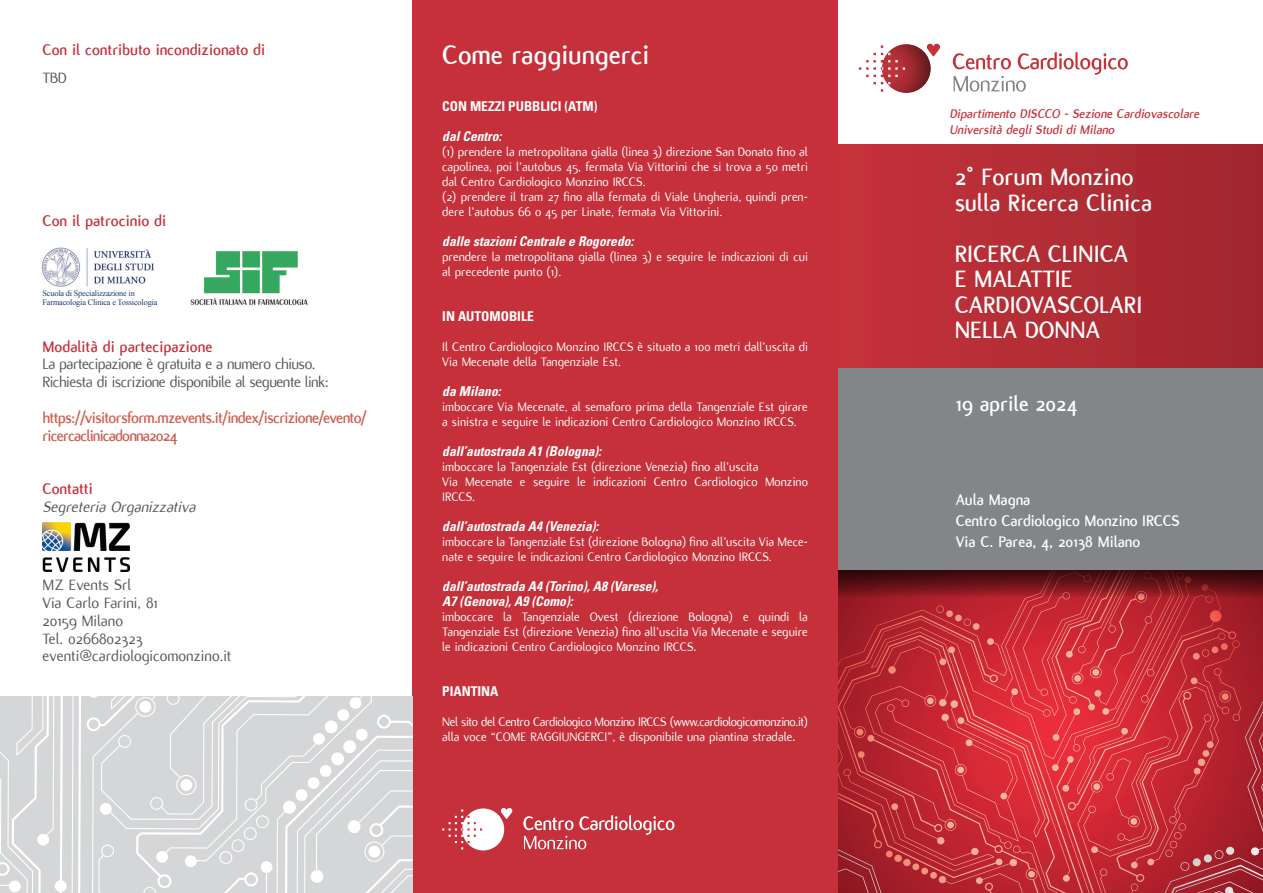
<style>
.page{position:relative;width:1263px;height:893px;background:#fff}
.page>*{position:absolute;margin:0;border:0;box-sizing:border-box;transform-origin:0 0}
.t1{font:700 28.5px "Flux";color:#fff}
.t2{font:700 25.5px/25.5px "Flux";color:#fff}
.t3{font:700 22.5px "Flux";color:#fff}
._02-Programma{font:16.5px "Flux";letter-spacing:-.03em;color:#57585a}
._02-Programma-2{font:16.5px "Flux";color:#57585a}
._02-Programma-3{font:700 16.5px "Flux";color:#c5303a}
._02-Programma-4{font:700 16.5px/17.9px "Flux";letter-spacing:-.04em;color:#cf5e52}
.t4{font:700 16.5px "Flux";letter-spacing:-.01em;color:#fff}
._02-Programma-5{font:italic 16.5px "Flux";color:#57585a}
._02-Programma-6{font:13.5px/15px "Flux";color:#fff}
.t5{font:italic 700 condensed 13.5px/15px "Univers";color:#fff}
.t6{font:italic 700 13.5px "Flux";color:#c5303a}
._02-Programma-7{font:13.5px "Flux";letter-spacing:-.03em;color:#fff}
.t7{font:700 condensed 13.5px "Univers";color:#fff}
._04-testo{font:8.25px "Times New Roman";letter-spacing:-.02em;color:#163a6b}
.s1{font-family:"Univers";font-stretch:condensed}
</style>
<div class="page">
<div style="left:838px;top:145px;width:425px;height:223px;background:linear-gradient(to right,#c6333b,#a0262f)"></div>
<svg style="left:838px;top:597px;width:425px;height:296px;background:#c33039"></svg>
<svg style="left:838px;top:570px;width:425px;height:27px;background:#671319"></svg>
<div style="left:838px;top:368px;width:425px;height:202px;background:#828688"></div>
<div style="left:412px;top:0;width:426px;height:893px;background:#c5303a"></div>
<svg style="left:523px;top:815px;width:151px;height:34px"></svg>
<svg style="left:442px;top:808px;width:71px;height:42px"></svg>
<img style="left:43px;top:522px;width:86px;height:50px">
<svg style="left:0;top:696px;width:412px;height:197px;background:#dadbdd"></svg>
<img style="left:190px;top:251px;width:118px;height:55px">
<img style="left:42px;top:247px;width:112px;height:39px">
<svg style="left:953px;top:52px;width:175px;height:40px"></svg>
<svg style="left:859px;top:43px;width:81px;height:50px"></svg>
<p class="_02-Programma-3" style="left:43px;top:41px;width:224px">Con il contributo incondizionato di</p>
<p class="_02-Programma" style="left:43px;top:69px;width:26px">TBD</p>
<p class="_02-Programma-3" style="left:43px;top:212px;width:125px">Con il patrocinio di</p>
<p class="_04-testo" style="left:43px;top:287px;width:94px">Scuola di Specializzazione in</p>
<p class="_04-testo" style="left:43px;top:296px;width:116px">Farmacologia Clinica e Tossicologia</p>
<p class="_02-Programma-3" style="left:43px;top:337px;width:172px">Modalità di partecipazione</p>
<p class="_02-Programma" style="left:43px;top:355px;width:275px">La partecipazione è gratuita e a numero chiuso.</p>
<p class="_02-Programma" style="left:43px;top:373px;width:288px">Richiesta di iscrizione disponibile al seguente link:</p>
<p class="_02-Programma-4" style="left:43px;top:409px;width:326px">https://visitorsform.mzevents.it/index/iscrizione/evento/ ricercaclinicadonna2024</p>
<p class="_02-Programma-3" style="left:43px;top:480px;width:52px">Contatti</p>
<p class="_02-Programma-5" style="left:43px;top:498px;width:154px">Segreteria Organizzativa</p>
<p class="_02-Programma-2" style="left:43px;top:576px;width:90px">MZ Events Srl</p>
<p class="_02-Programma-2" style="left:43px;top:594px;width:117px">Via Carlo Farini, 81</p>
<p class="_02-Programma-2" style="left:43px;top:611px;width:82px">20159 Milano</p>
<p class="_02-Programma-2" style="left:43px;top:629px;width:102px">Tel. 0266802323</p>
<p class="_02-Programma-2" style="left:43px;top:647px;width:190px">eventi@cardiologicomonzino.it</p>
<p class="t1" style="left:442px;top:39px;width:209px">Come raggiungerci</p>
<p class="t7" style="left:442px;top:98px;width:157px">CON MEZZI PUBBLICI (ATM)</p>
<p class="t5" style="left:442px;top:128px;width:61px">dal Centro:</p>
<p class="_02-Programma-6" style="left:442px;top:144px;width:367px;text-align:justify">(1) prendere la metropolitana gialla (linea 3) direzione San Donato fino al capolinea, poi l’autobus 45, fermata Via Vittorini che si trova a 50 metri dal Centro Cardiologico Monzino IRCCS.</p>
<p class="_02-Programma-6" style="left:442px;top:189px;width:367px">(2) prendere il tram 27 fino alla fermata di Viale Ungheria, quindi pren&shy;dere l’autobus 66 o 45 per Linate, fermata Via Vittorini.</p>
<p class="t5" style="left:442px;top:233px;width:193px">dalle stazioni Centrale e Rogoredo:</p>
<p class="_02-Programma-6" style="left:442px;top:249px;width:367px">prendere la metropolitana gialla (linea 3) e seguire le indicazioni di cui al precedente punto (1).</p>
<p class="t7" style="left:442px;top:308px;width:93px">IN AUTOMOBILE</p>
<p class="_02-Programma-6" style="left:442px;top:339px;width:367px">Il Centro Cardiologico Monzino IRCCS è situato a 100 metri dall’uscita di<br>Via Mecenate della Tangenziale Est.</p>
<p class="t5" style="left:442px;top:383px;width:60px">da Milano:</p>
<p class="_02-Programma-6" style="left:442px;top:399px;width:367px">imboccare Via Mecenate, al semaforo prima della Tangenziale Est girare a sinistra e seguire le indicazioni Centro Cardiologico Monzino IRCCS.</p>
<p class="t5" style="left:442px;top:443px;width:160px">dall’autostrada A1 (Bologna):</p>
<p class="_02-Programma-6" style="left:442px;top:459px;width:318px">imboccare la Tangenziale Est (direzione Venezia) fino all’uscita</p>
<p class="_02-Programma-6" style="left:442px;top:474px;width:367px">Via Mecenate e seguire le indicazioni Centro Cardiologico Monzino<br>IRCCS.</p>
<p class="t5" style="left:442px;top:518px;width:158px">dall’autostrada A4 (Venezia):</p>
<p class="_02-Programma-6" style="left:442px;top:534px;width:367px">imboccare la Tangenziale Est (direzione Bologna) fino all’uscita Via Mece&shy;nate e seguire le indicazioni Centro Cardiologico Monzino IRCCS.</p>
<p class="t5" style="left:442px;top:578px;width:217px">dall’autostrada A4 (Torino), A8 (Varese),<br>A7 (Genova), A9 (Como):</p>
<p class="_02-Programma-6" style="left:442px;top:609px;width:367px;text-align:justify">imboccare la Tangenziale Ovest (direzione Bologna) e quindi la Tangenziale Est (direzione Venezia) fino all’uscita Via Mecenate e seguire le indicazioni Centro Cardiologico Monzino IRCCS<span class="s1">.</span></p>
<p class="t7" style="left:442px;top:683px;width:58px">PIANTINA</p>
<p class="_02-Programma-7" style="left:442px;top:714px;width:367px">Nel sito del Centro Cardiologico Monzino IRCCS (www.cardiologicomonzino.it)</p>
<p class="_02-Programma-6" style="left:442px;top:729px;width:355px">alla voce “COME RAGGIUNGERCI”, è disponibile una piantina stradale<span class="s1">.</span></p>
<p class="t6" style="left:949px;top:106px;width:254px">Dipartimento DISCCO - Sezione Cardiovascolare</p>
<p class="t6" style="left:949px;top:122px;width:169px">Università degli Studi di Milano</p>
<p class="t2" style="left:955px;top:165px;width:181px">2° Forum Monzino</p>
<p class="t2" style="left:955px;top:190px;width:199px">sulla Ricerca Clinica</p>
<p class="t2" style="left:955px;top:241px;width:175px">RICERCA CLINICA</p>
<p class="t2" style="left:955px;top:267px;width:189px">E MALATTIE<br>CARDIOVASCOLARI<br>NELLA DONNA</p>
<p class="t3" style="left:956px;top:391px;width:123px">19 aprile 2024</p>
<p class="t4" style="left:956px;top:490px;width:76px">Aula Magna</p>
<p class="t4" style="left:956px;top:511px;width:226px">Centro Cardiologico Monzino IRCCS</p>
<p class="t4" style="left:956px;top:532px;width:186px">Via C. Parea, 4, 20138 Milano</p>
</div>
